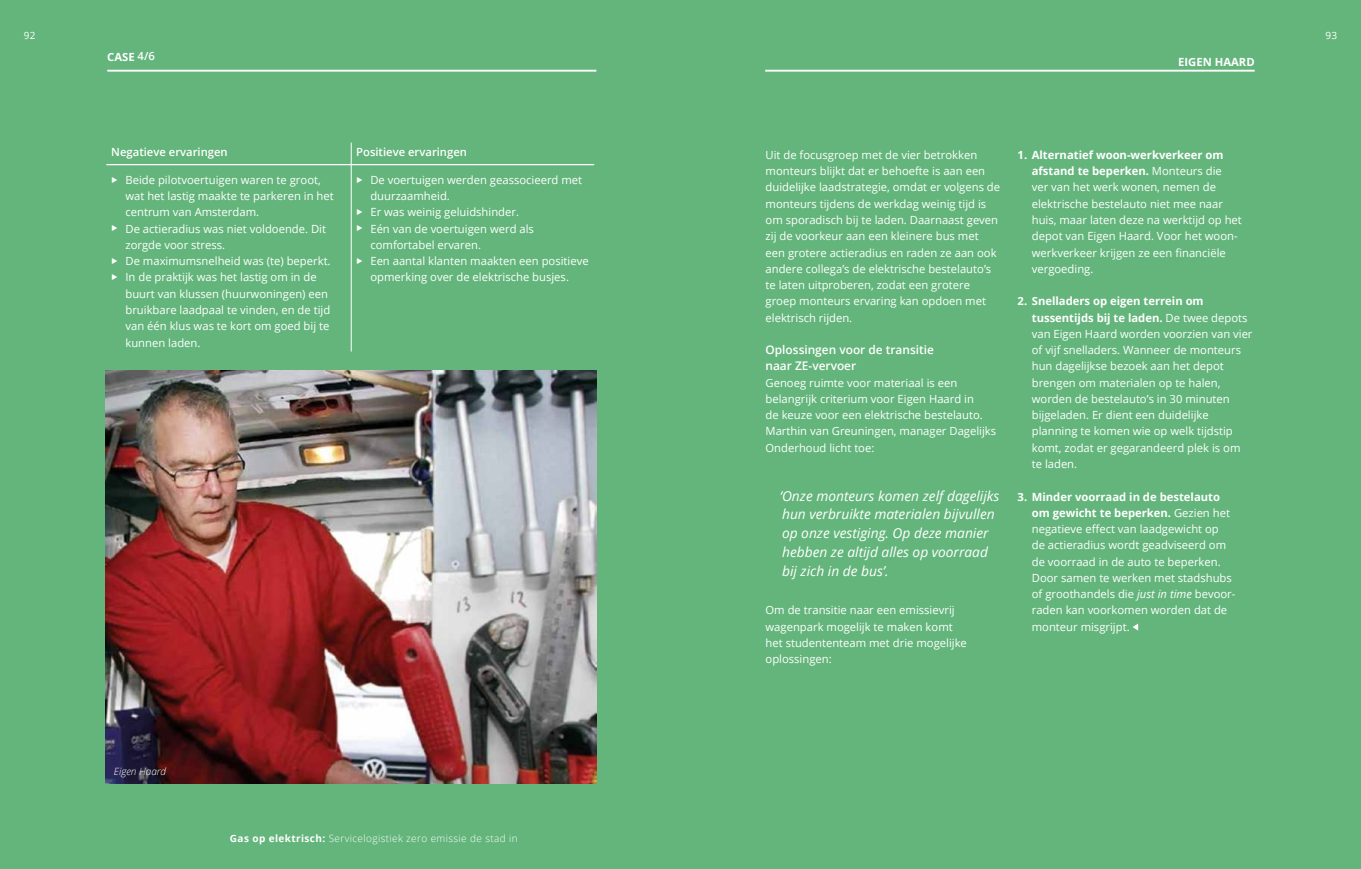
<style>
.page{position:relative;width:1361px;height:869px;background:#fff}
.page>*{position:absolute;margin:0;border:0;box-sizing:border-box;transform-origin:0 0}
.HvA_-_Quote_Nieuw{font:italic 13.75px/18.8px "Open Sans";color:#fff}
.HvA_-_Sub-subkop{font:600 11.88px/16.2px "Open Sans";color:#fff}
.HvA_-_Meer_koloms{font:11.25px/16.2px "Open Sans";color:#fff}
.HvA_-_Meer_koloms-2{font:600 11.25px "Open Sans";color:#fff}
.HvA_-_Sub-subkop-2{font:700 11.25px "Open Sans";color:#fff}
.HvA_-_Platte_tekst{font:300 10px "Open Sans";letter-spacing:.04em;color:#fff}
.HvA_-_Sub-subkop-3{font:italic 300 10px "Open Sans";color:#fff}
.t1{font:10px "Open Sans";color:#fff}
.s1{font-weight:600}
.s2{font-family:"Source Serif Variable"}
.s3{font-weight:700}
.s4{font-style:italic}
</style>
<div class="page">
<div style="left:0;top:0;width:1361px;height:868px;background:#63b57b"></div>
<hr style="left:107px;top:70px;width:489px;height:2px;background:#fff">
<hr style="left:765px;top:70px;width:489px;height:2px;background:#fff">
<img style="left:106px;top:370px;width:490px;height:413px">
<hr style="left:106px;top:164px;width:245px;height:1px;background:#fff">
<hr style="left:351px;top:164px;width:243px;height:1px;background:#fff">
<svg style="left:351px;top:142px;width:1px;height:22px"></svg>
<hr style="left:351px;top:164px;width:1px;height:187px;background:#fff">
<svg style="left:1132px;top:623px;width:6px;height:7px"></svg>
<p class="t1" style="left:24px;top:28px;width:13px">92</p>
<p class="t1" style="left:1325px;top:28px;width:13px">93</p>
<p class="HvA_-_Sub-subkop-2" style="left:107px;top:49px;width:49px">CASE <span class="s1">4/6</span></p>
<p class="HvA_-_Meer_koloms-2" style="left:111px;top:144px;width:118px">Negatieve ervaringen</p>
<p class="HvA_-_Meer_koloms-2" style="left:356px;top:144px;width:112px">Positieve ervaringen</p>
<p class="HvA_-_Meer_koloms" style="left:125px;top:171px;width:210px;text-indent:-14px"><span class="s2">▶</span> Beide pilotvoertuigen waren te groot, wat het lastig maakte te parkeren in het centrum van Amsterdam.</p>
<p class="HvA_-_Meer_koloms" style="left:125px;top:220px;width:202px;text-indent:-14px"><span class="s2">▶</span> De actieradius was niet voldoende. Dit zorgde voor stress.</p>
<p class="HvA_-_Meer_koloms" style="left:111px;top:252px;width:221px"><span class="s2">▶</span> De maximumsnelheid was (te) beperkt.</p>
<p class="HvA_-_Meer_koloms" style="left:125px;top:269px;width:206px;text-indent:-14px"><span class="s2">▶</span> In de praktijk was het lastig om in de buurt van klussen (huurwoningen) een bruikbare laadpaal te vinden, en de tijd van één klus was te kort om goed bij te kunnen laden.</p>
<p class="HvA_-_Meer_koloms" style="left:370px;top:171px;width:213px;text-indent:-14px"><span class="s2">▶</span> De voertuigen werden geassocieerd met duurzaamheid.</p>
<p class="HvA_-_Meer_koloms" style="left:356px;top:204px;width:164px"><span class="s2">▶</span> Er was weinig geluidshinder.</p>
<p class="HvA_-_Meer_koloms" style="left:370px;top:220px;width:165px;text-indent:-14px"><span class="s2">▶</span> Eén van de voertuigen werd als comfortabel ervaren.</p>
<p class="HvA_-_Meer_koloms" style="left:356px;top:252px;width:234px;text-align:center"><span class="s2">▶</span> Een aantal klanten maakten een positieve opmerking over de elektrische busjes.</p>
<p class="HvA_-_Sub-subkop-3" style="left:114px;top:764px;width:54px">Eigen Haard</p>
<p class="HvA_-_Platte_tekst" style="left:230px;top:831px;width:289px"><span class="s3">Gas op elektrisch:</span> Servicelogistiek zero emissie de stad in</p>
<p class="HvA_-_Sub-subkop-2" style="left:1178px;top:54px;width:78px">EIGEN HAARD</p>
<p class="HvA_-_Meer_koloms" style="left:765px;top:146px;width:236px">Uit de focusgroep met de vier betrokken monteurs blijkt dat er behoefte is aan een duidelijke laadstrategie, omdat er volgens de monteurs tijdens de werkdag weinig tijd is om sporadisch bij te laden. Daarnaast geven zij de voorkeur aan een kleinere bus met een grotere actieradius en raden ze aan ook andere collega’s de elektrische bestelauto’s te laten uitproberen, zodat een grotere groep monteurs ervaring kan opdoen met elektrisch rijden.</p>
<p class="HvA_-_Sub-subkop" style="left:765px;top:341px;width:170px">Oplossingen voor de transitie naar ZE-vervoer</p>
<p class="HvA_-_Meer_koloms" style="left:765px;top:374px;width:232px">Genoeg ruimte voor materiaal is een belangrijk criterium voor Eigen Haard in<br>de keuze voor een elektrische bestelauto.<br>Marthin van Greuningen, manager Dagelijks Onderhoud licht toe:</p>
<p class="HvA_-_Quote_Nieuw" style="left:780px;top:485px;width:221px">‘Onze monteurs komen zelf dagelijks hun verbruikte materialen bijvullen op onze vestiging. Op deze manier hebben ze altijd alles op voorraad bij zich in de bus’.</p>
<p class="HvA_-_Meer_koloms" style="left:765px;top:601px;width:203px">Om de transitie naar een emissievrij wagenpark mogelijk te maken komt het studententeam met drie mogelijke oplossingen:</p>
<p class="HvA_-_Meer_koloms" style="left:1032px;top:146px;width:212px;text-indent:-14px"><span class="s3">1. Alternatief woon-werkverkeer om afstand te beperken.</span> Monteurs die<br>ver van het werk wonen, nemen de elektrische bestelauto niet mee naar huis, maar laten deze na werktijd op het depot van Eigen Haard. Voor het woon&shy;werkverkeer krijgen ze een financiële vergoeding.</p>
<p class="HvA_-_Meer_koloms" style="left:1032px;top:293px;width:222px;text-indent:-14px"><span class="s3">2. Snelladers op eigen terrein om tussentijds bij te laden.</span> De twee depots van Eigen Haard worden voorzien van vier of vijf snelladers. Wanneer de monteurs hun dagelijkse bezoek aan het depot brengen om materialen op te halen, worden de bestelauto’s in 30 minuten bijgeladen. Er dient een duidelijke planning te komen wie op welk tijdstip komt, zodat er gegarandeerd plek is om te laden.</p>
<p class="HvA_-_Meer_koloms" style="left:1032px;top:488px;width:204px;text-indent:-14px"><span class="s3">3. Minder voorraad in de bestelauto om gewicht te beperken.</span> Gezien het negatieve effect van laadgewicht op de actieradius wordt geadviseerd om de voorraad in de auto te beperken.<br>Door samen te werken met stadshubs of groothandels die <span class="s4">just in time</span> bevoor&shy;raden kan voorkomen worden dat de monteur misgrijpt.</p>
</div>
